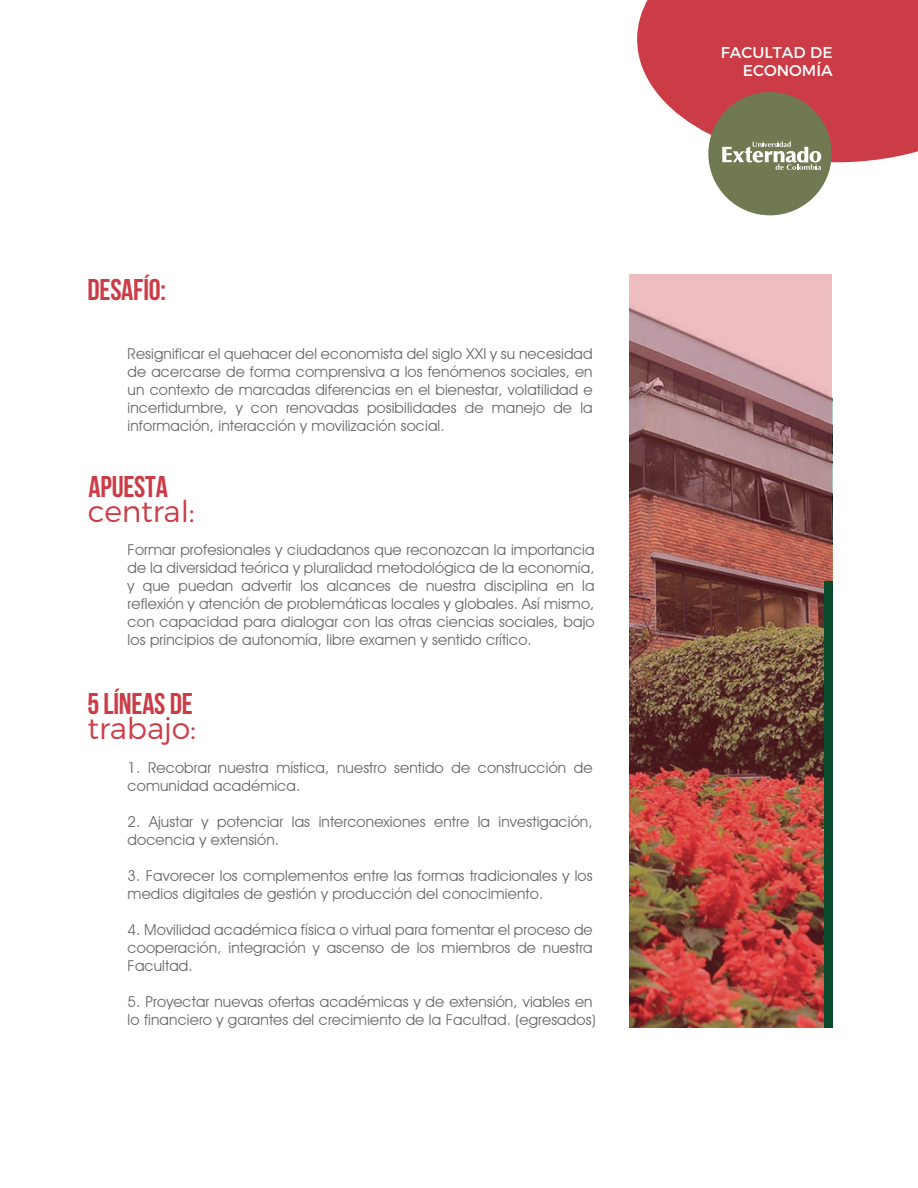
<style>
.page{position:relative;width:918px;height:1188px;background:#fff}
.page>*{position:absolute;margin:0;border:0;box-sizing:border-box;transform-origin:0 0}
.t1{font:700 30px "Bebas Neue";letter-spacing:-.01em;color:#cc3c46}
.t2{font:300 30px "Montserrat";letter-spacing:-.01em;color:#cc3c46}
.t3{font:15.75px/18.8px "Montserrat";color:#fff;text-align:right}
.t4{font:15px/18px "Avant Garde IT Cby BT";letter-spacing:.01em;color:#67696a}
</style>
<div class="page">
<img style="left:629px;top:274px;width:203px;height:754px">
<div style="left:824px;top:582px;width:8px;height:446px;background:#084a2c"></div>
<svg style="left:637px;top:0;width:281px;height:162px;background:#d2535b"></svg>
<div style="left:708px;top:92px;width:124px;height:123px;background:#717952;border-radius:50%"></div>
<svg style="left:722px;top:141px;width:99px;height:29px"></svg>
<h1 class="t1" style="left:88px;top:273px;width:80px">DESAFÍO:</h1>
<p class="t4" style="left:128px;top:344px;width:467px;text-align:justify">Resignificar el quehacer del economista del siglo XXI y su necesidad de acercarse de forma comprensiva a los fenómenos sociales, en un contexto de marcadas diferencias en el bienestar, volatilidad e incertidumbre, y con renovadas posibilidades de manejo de la información, interacción y movilización social.</p>
<h1 class="t1" style="left:89px;top:470px;width:81px">APUESTA</h1>
<h1 class="t2" style="left:88px;top:488px;width:108px">central:</h1>
<p class="t4" style="left:128px;top:541px;width:469px;text-align:justify">Formar profesionales y ciudadanos que reconozcan la importancia de la diversidad teórica y pluralidad metodológica de la economía, y que puedan advertir los alcances de nuestra disciplina en la reflexión y atención de problemáticas locales y globales. Así mismo, con capacidad para dialogar con las otras ciencias sociales, bajo los principios de autonomía, libre examen y sentido crítico.</p>
<h1 class="t1" style="left:88px;top:687px;width:107px">5 LÍNEAS DE</h1>
<h1 class="t2" style="left:88px;top:705px;width:110px">trabajo:</h1>
<p class="t4" style="left:128px;top:758px;width:467px">1. Recobrar nuestra mística, nuestro sentido de construcción de comunidad académica.</p>
<p class="t4" style="left:128px;top:812px;width:467px">2. Ajustar y potenciar las interconexiones entre la investigación, docencia y extensión.</p>
<p class="t4" style="left:128px;top:866px;width:467px">3. Favorecer los complementos entre las formas tradicionales y los medios digitales de gestión y producción del conocimiento.</p>
<p class="t4" style="left:128px;top:920px;width:467px;text-align:justify">4. Movilidad académica física o virtual para fomentar el proceso de cooperación, integración y ascenso de los miembros de nuestra Facultad.</p>
<p class="t4" style="left:128px;top:992px;width:470px">5. Proyectar nuevas ofertas académicas y de extensión, viables en lo financiero y garantes del crecimiento de la Facultad. (egresados)</p>
<p class="t3" style="left:721px;top:41px;width:113px">FACULTAD DE<br>ECONOMÍA</p>
</div>
